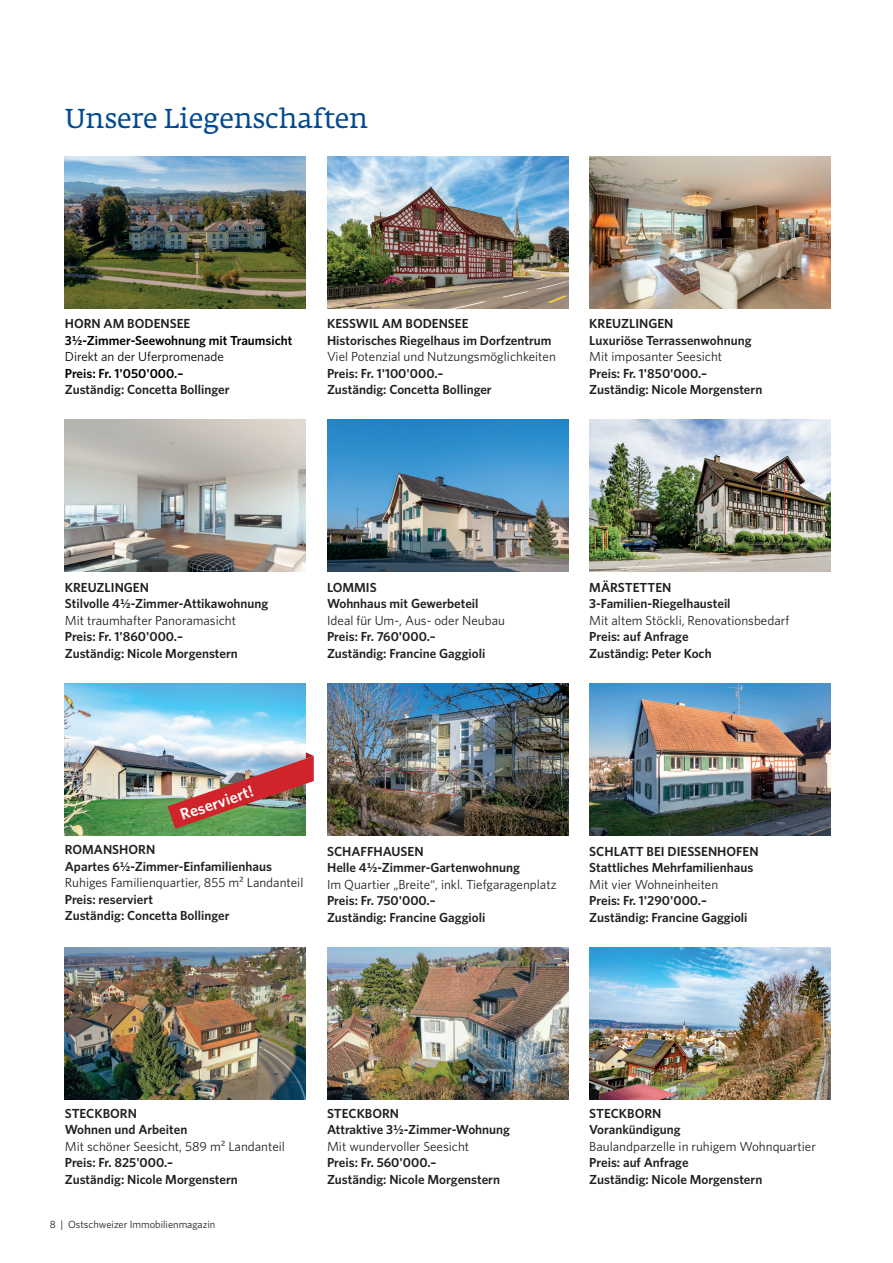
<style>
.page{position:relative;width:893px;height:1263px;background:#fff}
.page>*{position:absolute;margin:0;border:0;box-sizing:border-box;transform-origin:0 0}
.t1{font:27px "Fedra Serif A Std";letter-spacing:-.01em;color:#014990}
.t2{font:600 16.05px "Whitney";color:#fff}
.t3{font:600 13.2px/16.5px "Whitney";color:#231f20}
.t4{font:13.2px "Whitney";color:#231f20}
.t5{font:600 13.2px "Whitney";color:#000}
.t6{font:13.2px "Whitney";color:#000}
.t7{font:10.5px "Whitney";color:#231f20}
</style>
<div class="page">
<img style="left:589px;top:420px;width:241px;height:152px">
<img style="left:327px;top:683px;width:241px;height:152px">
<img style="left:589px;top:683px;width:241px;height:152px">
<img style="left:65px;top:420px;width:241px;height:152px">
<img style="left:327px;top:420px;width:241px;height:152px">
<img style="left:65px;top:683px;width:241px;height:152px">
<img style="left:168px;top:752px;width:146px;height:77px">
<img style="left:589px;top:156px;width:241px;height:152px">
<img style="left:65px;top:947px;width:241px;height:152px">
<img style="left:327px;top:947px;width:241px;height:152px">
<img style="left:589px;top:947px;width:241px;height:152px">
<img style="left:65px;top:156px;width:241px;height:152px">
<img style="left:327px;top:156px;width:241px;height:152px">
<h1 class="t1" style="left:65px;top:103px;width:305px">Unsere Liegenschaften</h1>
<p class="t3" style="left:65px;top:315px;width:127px">HORN AM BODENSEE</p>
<p class="t5" style="left:65px;top:331px;width:229px">3½-Zimmer-Seewohnung mit Traumsicht</p>
<p class="t6" style="left:65px;top:348px;width:161px">Direkt an der Uferpromenade</p>
<p class="t5" style="left:65px;top:364px;width:120px">Preis: Fr. 1'050'000.–</p>
<p class="t3" style="left:65px;top:381px;width:166px">Zuständig: Concetta Bollinger</p>
<p class="t3" style="left:327px;top:315px;width:226px">KESSWIL AM BODENSEE<br>Historisches Riegelhaus im Dorfzentrum</p>
<p class="t4" style="left:327px;top:348px;width:230px">Viel Potenzial und Nutzungsmöglichkeiten</p>
<p class="t3" style="left:327px;top:365px;width:166px">Preis: Fr. 1'100'000.–<br>Zuständig: Concetta Bollinger</p>
<p class="t3" style="left:589px;top:315px;width:164px">KREUZLINGEN<br>Luxuriöse Terrassenwohnung</p>
<p class="t4" style="left:589px;top:348px;width:134px">Mit imposanter Seesicht</p>
<p class="t3" style="left:589px;top:365px;width:175px">Preis: Fr. 1'850'000.–<br>Zuständig: Nicole Morgenstern</p>
<p class="t3" style="left:65px;top:578px;width:205px">KREUZLINGEN<br>Stilvolle 4½-Zimmer-Attikawohnung</p>
<p class="t4" style="left:65px;top:611px;width:173px">Mit traumhafter Panoramasicht</p>
<p class="t3" style="left:65px;top:628px;width:175px">Preis: Fr. 1'860'000.–<br>Zuständig: Nicole Morgenstern</p>
<p class="t3" style="left:327px;top:579px;width:153px">LOMMIS<br>Wohnhaus mit Gewerbeteil</p>
<p class="t4" style="left:327px;top:611px;width:179px">Ideal für Um-, Aus- oder Neubau</p>
<p class="t3" style="left:327px;top:628px;width:160px">Preis: Fr. 760'000.–<br>Zuständig: Francine Gaggioli</p>
<p class="t3" style="left:589px;top:579px;width:143px">MÄRSTETTEN<br>3-Familien-Riegelhausteil</p>
<p class="t4" style="left:589px;top:611px;width:201px">Mit altem Stöckli, Renovationsbedarf</p>
<p class="t3" style="left:589px;top:628px;width:124px">Preis: auf Anfrage<br>Zuständig: Peter Koch</p>
<p class="t2" style="left:177px;top:805px;width:78px;rotate:-19deg">Reserviert!</p>
<p class="t3" style="left:65px;top:841px;width:209px">ROMANSHORN<br>Apartes 6½-Zimmer-Einfamilienhaus</p>
<p class="t4" style="left:65px;top:874px;width:240px">Ruhiges Familienquartier, 855 m2 Landanteil</p>
<p class="t3" style="left:65px;top:890px;width:166px">Preis: reserviert<br>Zuständig: Concetta Bollinger</p>
<p class="t3" style="left:327px;top:842px;width:194px">SCHAFFHAUSEN<br>Helle 4½-Zimmer-Gartenwohnung</p>
<p class="t4" style="left:327px;top:875px;width:231px">Im Quartier „Breite“, inkl. Tiefgaragenplatz</p>
<p class="t3" style="left:327px;top:892px;width:160px">Preis: Fr. 750'000.–<br>Zuständig: Francine Gaggioli</p>
<p class="t3" style="left:589px;top:842px;width:171px">SCHLATT BEI DIESSENHOFEN<br>Stattliches Mehrfamilienhaus</p>
<p class="t4" style="left:589px;top:875px;width:130px">Mit vier Wohneinheiten</p>
<p class="t3" style="left:589px;top:892px;width:160px">Preis: Fr. 1'290'000.–<br>Zuständig: Francine Gaggioli</p>
<p class="t3" style="left:65px;top:1104px;width:124px">STECKBORN<br>Wohnen und Arbeiten</p>
<p class="t4" style="left:65px;top:1137px;width:222px">Mit schöner Seesicht, 589 m2 Landanteil</p>
<p class="t3" style="left:65px;top:1154px;width:175px">Preis: Fr. 825'000.–<br>Zuständig: Nicole Morgenstern</p>
<p class="t7" style="left:45px;top:1216px;width:152px">3 | Thurgauer Immobilienmagazin</p>
<p class="t7" style="left:50px;top:1217px;width:167px">8 | Ostschweizer Immobilienmagazin</p>
<p class="t3" style="left:327px;top:1104px;width:184px">STECKBORN<br>Attraktive 3½-Zimmer-Wohnung</p>
<p class="t4" style="left:327px;top:1137px;width:144px">Mit wundervoller Seesicht</p>
<p class="t3" style="left:327px;top:1154px;width:175px">Preis: Fr. 560'000.–<br>Zuständig: Nicole Morgenstern</p>
<p class="t3" style="left:589px;top:1104px;width:93px">STECKBORN<br>Vorankündigung</p>
<p class="t4" style="left:589px;top:1137px;width:228px">Baulandparzelle in ruhigem Wohnquartier</p>
<p class="t3" style="left:589px;top:1154px;width:175px">Preis: auf Anfrage<br>Zuständig: Nicole Morgenstern</p>
</div>
